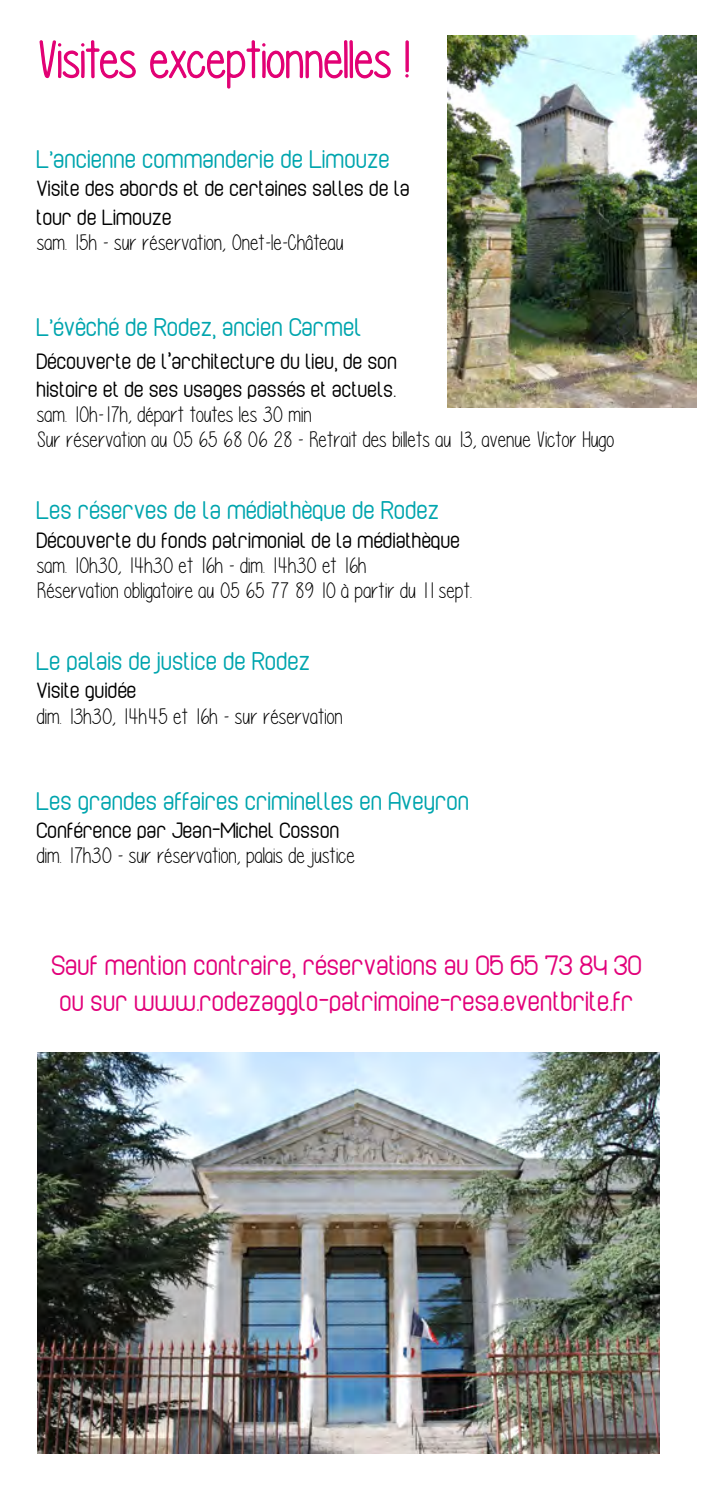
<style>
.page{position:relative;width:709px;height:1489px;background:#fff}
.page>*{position:absolute;margin:0;border:0;box-sizing:border-box;transform-origin:0 0}
.t1{font:52.5px "Please write me a song";color:#e20074}
.t2{font:30px/36px "Cabo Rounded";color:#e2007a}
.t3{font:27.5px "Cabo Rounded";color:#00a5ae}
.t4{font:23.75px/28.5px "Cabo Rounded";color:#000}
.t5{font:22.5px/25px "Please write me a song";color:#000}
.s1{font-size:27.5px}
</style>
<div class="page">
<svg style="left:39px;top:40px;width:97px;height:39px"></svg>
<svg style="left:150px;top:40px;width:241px;height:49px"></svg>
<svg style="left:405px;top:40px;width:4px;height:38px"></svg>
<img style="left:37px;top:1052px;width:622px;height:401px">
<img style="left:448px;top:35px;width:248px;height:372px">
<h1 class="t1" style="left:37px;top:32px;width:375px">Visites exceptionnelles !</h1>
<p class="t3" style="left:37px;top:144px;width:355px">L`ancienne commanderie de Limouze</p>
<p class="t4" style="left:37px;top:174px;width:375px">Visite des abords et de certaines salles de la tour de Limouze</p>
<p class="t5" style="left:37px;top:230px;width:308px">sam. 15h - sur réservation, Onet-le-Château</p>
<p class="t3" style="left:37px;top:313px;width:327px">L`évêché de Rodez, ancien Carmel</p>
<p class="t4" style="left:37px;top:347px;width:362px">Découverte de l<span class="s1">`</span>architecture du lieu, de son histoire et de ses usages passés et actuels.</p>
<p class="t5" style="left:37px;top:402px;width:579px">sam. 10h-17h, départ toutes les 30 min<br>Sur réservation au 05 65 68 06 28 - Retrait des billets au 13, avenue Victor Hugo</p>
<p class="t3" style="left:37px;top:496px;width:404px">Les réserves de la médiathèque de Rodez</p>
<p class="t4" style="left:37px;top:526px;width:425px">Découverte du fonds patrimonial de la médiathèque</p>
<p class="t5" style="left:37px;top:553px;width:437px">sam. 10h30, 14h30 et 16h - dim. 14h30 et 16h<br>Réservation obligatoire au 05 65 77 89 10 à partir du 11 sept.</p>
<p class="t3" style="left:37px;top:647px;width:275px">Le palais de justice de Rodez</p>
<p class="t4" style="left:37px;top:676px;width:102px">Visite guidée</p>
<p class="t5" style="left:37px;top:703px;width:307px">dim. 13h30, 14h45 et 16h - sur réservation</p>
<p class="t3" style="left:37px;top:786px;width:434px">Les grandes affaires criminelles en Aveyron</p>
<p class="t4" style="left:37px;top:816px;width:304px">Conférence par Jean-Michel Cosson</p>
<p class="t5" style="left:37px;top:843px;width:319px">dim. 17h30 - sur réservation, palais de justice</p>
<h2 class="t2" style="left:52px;top:947px;width:592px">Sauf mention contraire, réservations au 05 65 73 84 30 ou sur www.rodezagglo-patrimoine-resa.eventbrite.fr</h2>
</div>
